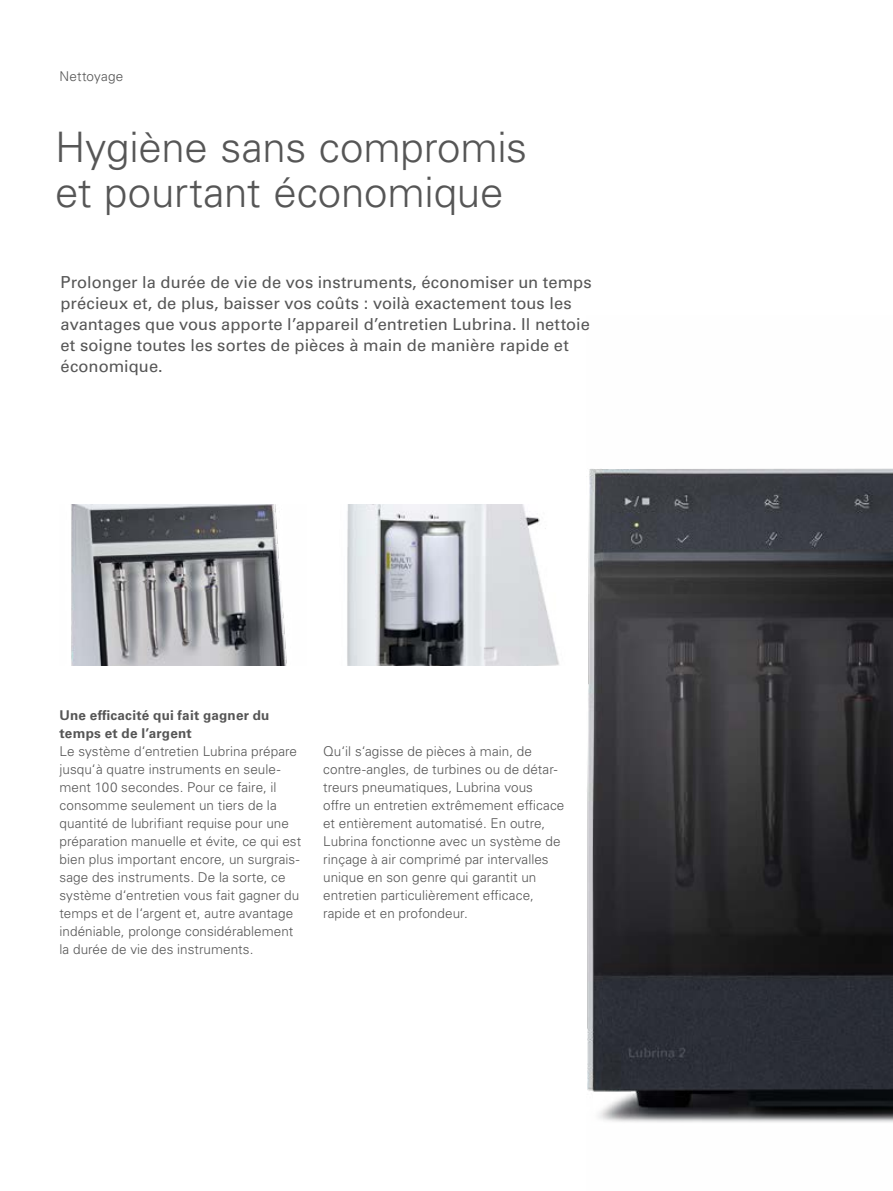
<style>
.page{position:relative;width:893px;height:1191px;background:#fff}
.page>*{position:absolute;margin:0;border:0;box-sizing:border-box;transform-origin:0 0}
.headline_28pt_-_de{font:300 42px "Univers LT Pro 45";letter-spacing:-.005em;color:#565656}
.EN_common_copy_text_9pt{font:16.5px "Univers LT Pro 55 Roman";color:#565656}
.EN_common_copy_text_9pt-2{font:300 13.5px/18px "Univers LT Pro 45";letter-spacing:.005em;color:#565656}
.EN_common_copy_text_9pt-3{font:700 13.5px "Univers LT Pro 65";letter-spacing:.015em;color:#565656}
.headline_28pt_-_de-2{font:300 13.5px "Univers LT Pro 45";letter-spacing:.015em;color:#565656}
.s1{font-family:"Univers LT Pro 65";font-weight:700}
</style>
<div class="page">
<img style="left:71px;top:504px;width:216px;height:161px">
<img style="left:587px;top:468px;width:306px;height:655px">
<img style="left:347px;top:504px;width:212px;height:161px">
<p class="headline_28pt_-_de-2" style="left:60px;top:67px;width:65px">Nettoyage</p>
<p class="headline_28pt_-_de" style="left:55px;top:120px;width:474px">Hygiène sans compromis</p>
<p class="headline_28pt_-_de" style="left:55px;top:165px;width:450px">et pourtant économique</p>
<p class="EN_common_copy_text_9pt" style="left:61px;top:271px;width:533px">Prolonger la durée de vie de vos instruments, économiser un temps</p>
<p class="EN_common_copy_text_9pt" style="left:61px;top:292px;width:513px">précieux et, de plus, baisser vos coûts : voilà exactement tous les</p>
<p class="EN_common_copy_text_9pt" style="left:61px;top:313px;width:531px">avantages que vous apporte l’appareil d’entretien Lubrina. Il nettoie</p>
<p class="EN_common_copy_text_9pt" style="left:61px;top:334px;width:510px">et soigne toutes les sortes de pièces à main de manière rapide et</p>
<p class="EN_common_copy_text_9pt" style="left:61px;top:355px;width:104px">économique.</p>
<p class="EN_common_copy_text_9pt-3" style="left:60px;top:706px;width:212px">Une efficacité qui fait gagner du</p>
<p class="EN_common_copy_text_9pt-2" style="left:60px;top:724px;width:239px"><span class="s1">temps et de l’argent<br></span>Le système d‘entretien Lubrina prépare</p>
<p class="EN_common_copy_text_9pt-2" style="left:60px;top:760px;width:222px">jusqu‘à quatre instruments en seule&shy;ment 100 secondes. Pour ce faire, il</p>
<p class="EN_common_copy_text_9pt-2" style="left:60px;top:796px;width:219px">consomme seulement un tiers de la</p>
<p class="EN_common_copy_text_9pt-2" style="left:60px;top:814px;width:231px">quantité de lubrifiant requise pour une</p>
<p class="EN_common_copy_text_9pt-2" style="left:60px;top:832px;width:243px">préparation manuelle et évite, ce qui est</p>
<p class="EN_common_copy_text_9pt-2" style="left:60px;top:850px;width:241px">bien plus important encore, un surgrais&shy;sage des instruments. De la sorte, ce</p>
<p class="EN_common_copy_text_9pt-2" style="left:60px;top:886px;width:241px">système d‘entretien vous fait gagner du</p>
<p class="EN_common_copy_text_9pt-2" style="left:60px;top:904px;width:235px">temps et de l‘argent et, autre avantage</p>
<p class="EN_common_copy_text_9pt-2" style="left:60px;top:922px;width:235px">indéniable, prolonge considérablement</p>
<p class="EN_common_copy_text_9pt-2" style="left:60px;top:940px;width:195px">la durée de vie des instruments.</p>
<p class="EN_common_copy_text_9pt-2" style="left:323px;top:742px;width:210px">Qu‘il s‘agisse de pièces à main, de</p>
<p class="EN_common_copy_text_9pt-2" style="left:323px;top:760px;width:236px">contre-angles, de turbines ou de détar&shy;treurs pneumatiques, Lubrina vous</p>
<p class="EN_common_copy_text_9pt-2" style="left:323px;top:796px;width:243px">offre un entretien extrêmement efficace</p>
<p class="EN_common_copy_text_9pt-2" style="left:323px;top:814px;width:224px">et entièrement automatisé. En outre,</p>
<p class="EN_common_copy_text_9pt-2" style="left:323px;top:832px;width:239px">Lubrina fonctionne avec un système de</p>
<p class="EN_common_copy_text_9pt-2" style="left:323px;top:850px;width:227px">rinçage à air comprimé par intervalles</p>
<p class="EN_common_copy_text_9pt-2" style="left:323px;top:868px;width:215px">unique en son genre qui garantit un entretien particulièrement efficace, rapide et en profondeur.</p>
</div>
